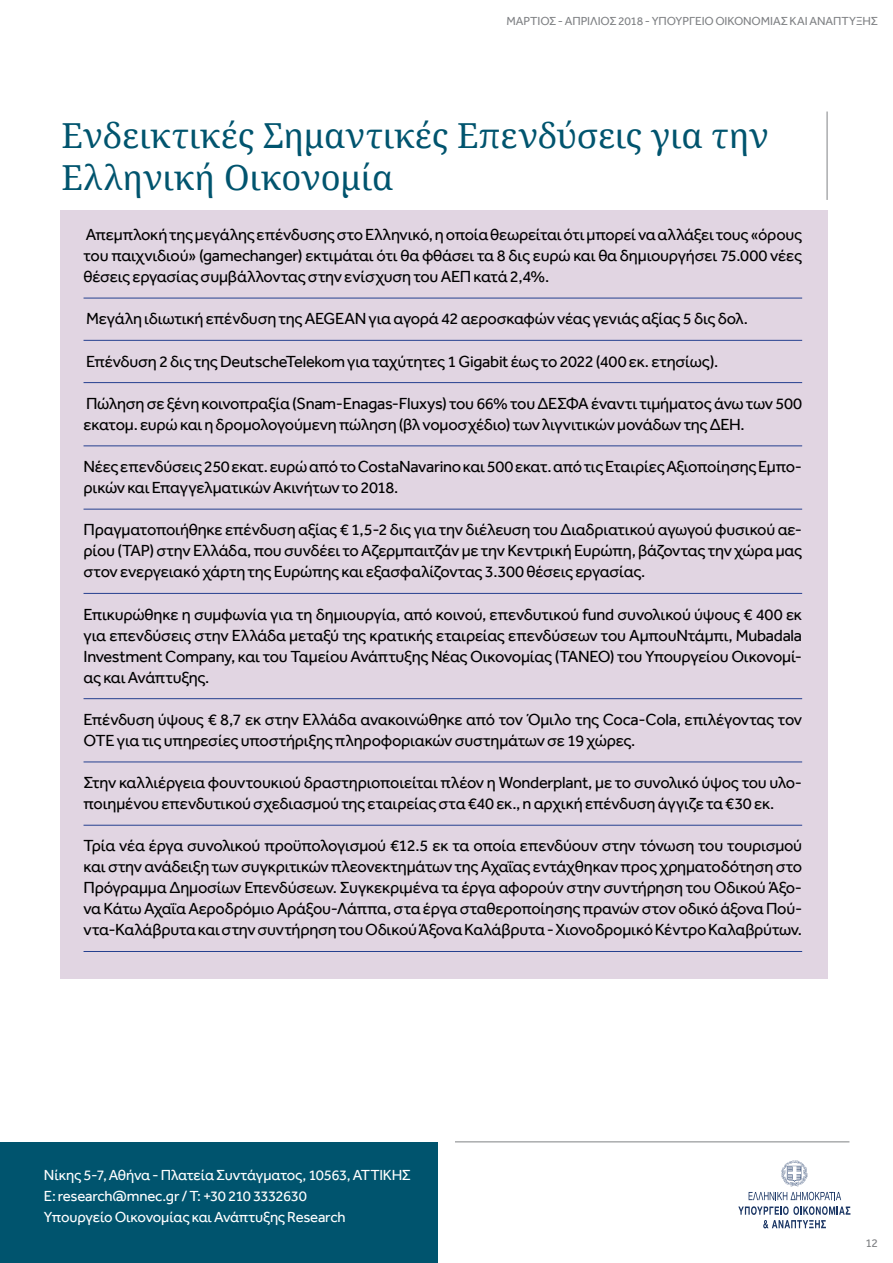
<style>
.page{position:relative;width:893px;height:1263px;background:#fff}
.page>*{position:absolute;margin:0;border:0;box-sizing:border-box;transform-origin:0 0}
.t1{font:34.5px/41.4px "Noto Serif";letter-spacing:-.005em;color:#00546e}
.t2{font:16.5px/21px "Effra";letter-spacing:-.015em;color:#000;text-align:justify}
.t3{font:15px/21px "Effra";letter-spacing:-.02em;color:#fff}
.t4{font:12px "Effra";letter-spacing:-.01em;color:#808285}
</style>
<div class="page">
<div style="left:60px;top:210px;width:767px;height:769px;background:#e1d5e2"></div>
<hr style="left:455px;top:1141px;width:394px;height:1px;background:#808285">
<div style="left:0;top:1142px;width:438px;height:121px;background:#00546e"></div>
<hr style="left:84px;top:298px;width:718px;height:1px;background:#25408f">
<hr style="left:84px;top:340px;width:718px;height:1px;background:#25408f">
<hr style="left:84px;top:382px;width:718px;height:1px;background:#25408f">
<hr style="left:84px;top:446px;width:718px;height:1px;background:#25408f">
<hr style="left:84px;top:509px;width:718px;height:1px;background:#25408f">
<hr style="left:84px;top:593px;width:718px;height:1px;background:#25408f">
<hr style="left:84px;top:698px;width:718px;height:1px;background:#25408f">
<hr style="left:84px;top:762px;width:718px;height:1px;background:#25408f">
<hr style="left:84px;top:825px;width:718px;height:1px;background:#25408f">
<hr style="left:84px;top:951px;width:718px;height:1px;background:#25408f">
<hr style="left:827px;top:112px;width:1px;height:88px;background:#808285">
<svg style="left:781px;top:1160px;width:27px;height:26px"></svg>
<svg style="left:749px;top:1192px;width:92px;height:8px"></svg>
<svg style="left:738px;top:1206px;width:112px;height:22px"></svg>
<p class="t4" style="left:506px;top:14px;width:373px">ΜΑΡΤΙΟΣ - ΑΠΡΙΛΙΟΣ 2018 - ΥΠΟΥΡΓΕΙΟ ΟΙΚΟΝΟΜΙΑΣ ΚΑΙ ΑΝΑΠΤΥΞΗΣ</p>
<h1 class="t1" style="left:62px;top:114px;width:709px">Ενδεικτικές Σημαντικές Επενδύσεις για την<br>Ελληνική Οικονομία</h1>
<p class="t2" style="left:84px;top:224px;width:720px">Απεμπλοκή της μεγάλης επένδυσης στο Ελληνικό, η οποία θεωρείται ότι μπορεί να αλλάξει τους «όρους του παιχνιδιού» (gamechanger) εκτιμάται ότι θα φθάσει τα 8 δις ευρώ και θα δημιουργήσει 75.000 νέες θέσεις εργασίας συμβάλλοντας στην ενίσχυση του ΑΕΠ κατά 2,4%.</p>
<p class="t2" style="left:86px;top:308px;width:663px">Μεγάλη ιδιωτική επένδυση της AEGEAN για αγορά 42 αεροσκαφών νέας γενιάς αξίας 5 δις δολ.</p>
<p class="t2" style="left:86px;top:350px;width:634px">Επένδυση 2 δις της DeutscheTelekom για ταχύτητες 1 Gigabit έως το 2022 (400 εκ. ετησίως).</p>
<p class="t2" style="left:84px;top:393px;width:720px">Πώληση σε ξένη κοινοπραξία (Snam-Enagas-Fluxys) του 66% του ΔΕΣΦΑ έναντι τιμήματος άνω των 500 εκατομ. ευρώ και η δρομολογούμενη πώληση (βλ νομοσχέδιο) των λιγνιτικών μονάδων της ΔΕΗ.</p>
<p class="t2" style="left:84px;top:456px;width:720px">Νέες επενδύσεις 250 εκατ. ευρώ από το CostaNavarino και 500 εκατ. από τις Εταιρίες Αξιοποίησης Εμπο&shy;ρικών και Επαγγελματικών Ακινήτων το 2018.</p>
<p class="t2" style="left:84px;top:519px;width:720px">Πραγματοποιήθηκε επένδυση αξίας € 1,5-2 δις για την διέλευση του Διαδριατικού αγωγού φυσικού αε&shy;ρίου (ΤAP) στην Ελλάδα, που συνδέει το Αζερμπαιτζάν με την Κεντρική Ευρώπη, βάζοντας την χώρα μας στον ενεργειακό χάρτη της Ευρώπης και εξασφαλίζοντας 3.300 θέσεις εργασίας.</p>
<p class="t2" style="left:84px;top:603px;width:720px">Επικυρώθηκε η συμφωνία για τη δημιουργία, από κοινού, επενδυτικού fund συνολικού ύψους € 400 εκ για επενδύσεις στην Ελλάδα μεταξύ της κρατικής εταιρείας επενδύσεων του ΑμπουΝτάμπι, Mubadala Investment Company, και του Ταμείου Ανάπτυξης Νέας Οικονομίας (ΤΑΝΕΟ) του Υπουργείου Οικονομί&shy;ας και Ανάπτυξης.</p>
<p class="t2" style="left:84px;top:709px;width:720px">Επένδυση ύψους € 8,7 εκ στην Ελλάδα ανακοινώθηκε από τον Όμιλο της Coca-Cola, επιλέγοντας τον<br>ΟΤΕ για τις υπηρεσίες υποστήριξης πληροφοριακών συστημάτων σε 19 χώρες.</p>
<p class="t2" style="left:84px;top:772px;width:720px">Στην καλλιέργεια φουντουκιού δραστηριοποιείται πλέον η Wonderplant, με το συνολικό ύψος του υλο&shy;ποιημένου επενδυτικού σχεδιασμού της εταιρείας στα €40 εκ., n αρχική επένδυση άγγιζε τα €30 εκ.</p>
<p class="t2" style="left:84px;top:835px;width:720px">Τρία νέα έργα συνολικού προϋπολογισμού €12.5 εκ τα οποία επενδύουν στην τόνωση του τουρισμού και στην ανάδειξη των συγκριτικών πλεονεκτημάτων της Αχαΐας εντάχθηκαν προς χρηματοδότηση στο Πρόγραμμα Δημοσίων Επενδύσεων. Συγκεκριμένα τα έργα αφορούν στην συντήρηση του Οδικού Άξο&shy;να Κάτω Αχαΐα Αεροδρόμιο Αράξου-Λάππα, στα έργα σταθεροποίησης πρανών στον οδικό άξονα Πού&shy;ντα-Καλάβρυτα και στην συντήρηση του Οδικού Άξονα Καλάβρυτα - Χιονοδρομικό Κέντρο Καλαβρύτων.</p>
<p class="t3" style="left:44px;top:1164px;width:368px">Νίκης 5-7, Αθήνα - Πλατεία Συντάγματος, 10563, ΑΤΤΙΚΗΣ<br>E: research@mnec.gr / T: +30 210 3332630<br>Υπουργείο Οικονομίας και Ανάπτυξης Research</p>
<p class="t4" style="left:865px;top:1236px;width:14px">12</p>
</div>
